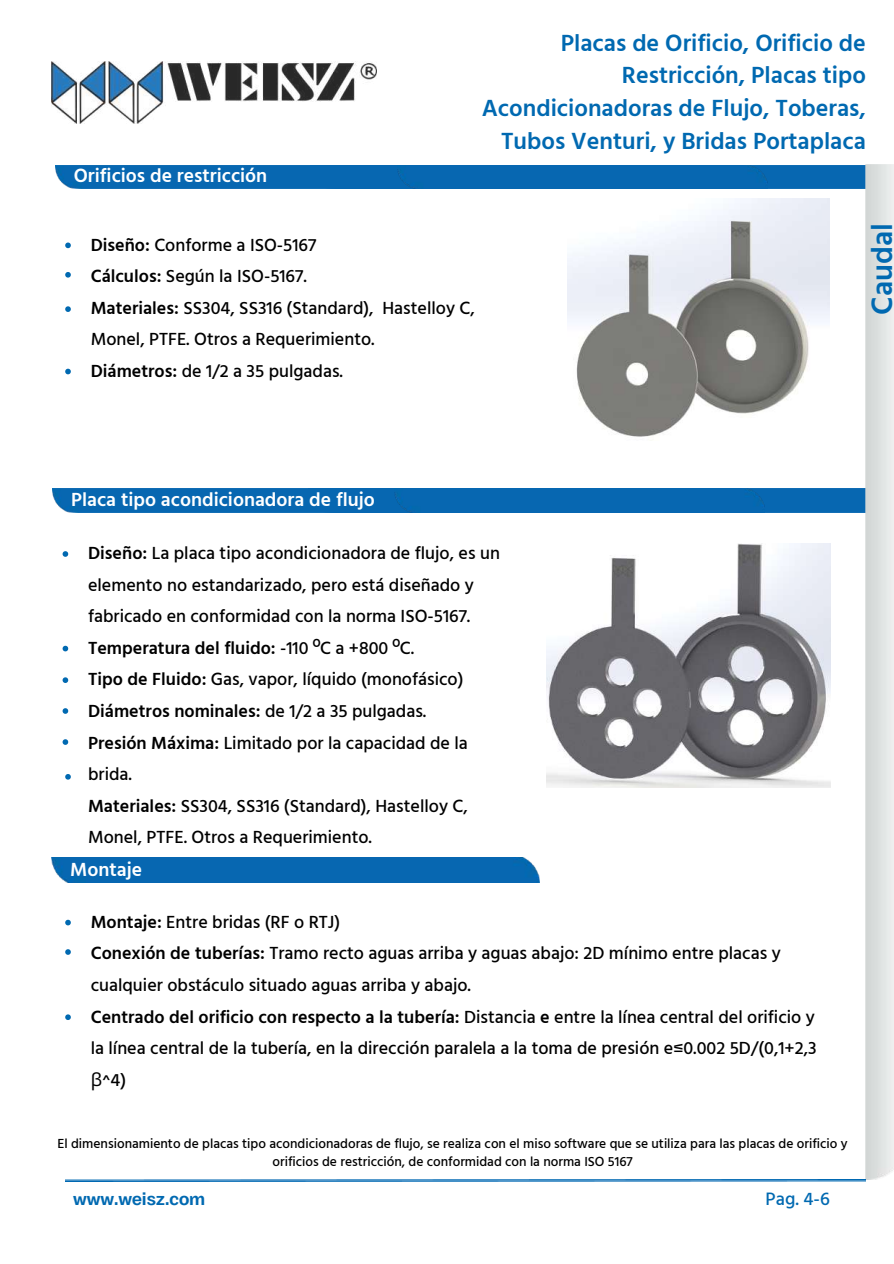
<style>
.page{position:relative;width:894px;height:1264px;background:#fff}
.page>*{position:absolute;margin:0;border:0;box-sizing:border-box;transform-origin:0 0}
.t1{font:600 30px "Hind Madurai";color:#0069b1}
.t2{font:600 24px/32.7px "Hind Madurai";color:#0069b1;text-align:right}
.t3{font:600 19.5px "Hind Madurai";color:#fff}
.t4{font:500 18.45px "Hind Madurai";color:#0069b1}
.t5{font:500 18px/31.5px "Hind Madurai";color:#000}
.t6{font:700 18px "Body Grotesque";color:#0069b1}
.t7{font:500 13.5px/18px "Hind Madurai";color:#000;text-align:center}
.s1{font-weight:600}
.s2{font-family:"Noto Sans";font-weight:400}
</style>
<div class="page">
<div style="left:764px;top:488px;width:101px;height:24px;background:#0767b1"></div>
<div style="left:53px;top:488px;width:342px;height:24px;background:#0767b1"></div>
<div style="left:395px;top:488px;width:369px;height:24px;background:#0767b1"></div>
<div style="left:767px;top:165px;width:98px;height:24px;background:#0767b1"></div>
<div style="left:55px;top:165px;width:342px;height:24px;background:#0767b1"></div>
<div style="left:397px;top:165px;width:370px;height:24px;background:#0767b1"></div>
<div style="left:865px;top:164px;width:28px;height:1015px;background:#dde1e0"></div>
<img style="left:66px;top:1179px;width:799px;height:2px">
<img style="left:51px;top:61px;width:326px;height:62px">
<img style="left:567px;top:198px;width:262px;height:239px">
<img style="left:546px;top:544px;width:284px;height:243px">
<svg style="left:65px;top:242px;width:6px;height:6px"></svg>
<svg style="left:65px;top:272px;width:6px;height:5px"></svg>
<svg style="left:65px;top:306px;width:6px;height:6px"></svg>
<svg style="left:65px;top:369px;width:6px;height:5px"></svg>
<svg style="left:63px;top:551px;width:5px;height:6px"></svg>
<svg style="left:63px;top:708px;width:5px;height:5px"></svg>
<svg style="left:63px;top:645px;width:5px;height:6px"></svg>
<svg style="left:63px;top:677px;width:5px;height:6px"></svg>
<svg style="left:65px;top:774px;width:6px;height:5px"></svg>
<svg style="left:65px;top:919px;width:6px;height:6px"></svg>
<svg style="left:65px;top:949px;width:6px;height:5px"></svg>
<svg style="left:65px;top:1014px;width:6px;height:6px"></svg>
<svg style="left:63px;top:739px;width:5px;height:6px"></svg>
<div style="left:51px;top:857px;width:488px;height:25px;background:#0767b1"></div>
<p class="t3" style="left:74px;top:162px;width:195px">Orificios de restricción</p>
<h2 class="t2" style="left:481px;top:27px;width:385px">Placas de Orificio, Orificio de<br>Restricción, Placas tipo<br>Acondicionadoras de Flujo, Toberas,<br>Tubos Venturi, y Bridas Portaplaca</h2>
<p class="t5" style="left:91px;top:230px;width:385px"><span class="s1">Diseño:</span> Conforme a ISO-5167<br><span class="s1">Cálculos:</span> Según la ISO-5167.<br><span class="s1">Materiales:</span> SS304, SS316 (Standard), Hastelloy C, Monel, PTFE. Otros a Requerimiento.<br><span class="s1">Diámetros:</span> de 1/2 a 35 pulgadas.</p>
<h1 class="t1" style="left:862px;top:314px;width:93px;rotate:-90deg">Caudal</h1>
<p class="t3" style="left:71px;top:486px;width:305px">Placa tipo acondicionadora de flujo</p>
<p class="t5" style="left:88px;top:538px;width:413px"><span class="s1">Diseño:</span> La placa tipo acondicionadora de flujo, es un elemento no estandarizado, pero está diseñado y fabricado en conformidad con la norma ISO-5167.<br><span class="s1">Temperatura del fluido:</span> -110 ºC a +800 ºC.<br><span class="s1">Tipo de Fluido:</span> Gas, vapor, líquido (monofásico)<br><span class="s1">Diámetros nominales:</span> de 1/2 a 35 pulgadas.<br><span class="s1">Presión Máxima:</span> Limitado por la capacidad de la brida.<br><span class="s1">Materiales:</span> SS304, SS316 (Standard), Hastelloy C, Monel, PTFE. Otros a Requerimiento.</p>
<p class="t3" style="left:70px;top:856px;width:73px">Montaje</p>
<p class="t5" style="left:91px;top:906px;width:727px"><span class="s1">Montaje:</span> Entre bridas (RF o RTJ)<br><span class="s1">Conexión de tuberías:</span> Tramo recto aguas arriba y aguas abajo: 2D mínimo entre placas y cualquier obstáculo situado aguas arriba y abajo.<br><span class="s1">Centrado del orificio con respecto a la tubería:</span> Distancia <span class="s1">e</span> entre la línea central del orificio y la línea central de la tubería, en la dirección paralela a la toma de presión e≤0.002 5D/(0,1+2,3 <span class="s2">β</span>^4)</p>
<p class="t7" style="left:58px;top:1135px;width:791px">El dimensionamiento de placas tipo acondicionadoras de flujo, se realiza con el miso software que se utiliza para las placas de orificio y orificios de restricción, de conformidad con la norma ISO 5167</p>
<p class="t6" style="left:73px;top:1188px;width:134px">www.weisz.com</p>
<p class="t4" style="left:765px;top:1186px;width:66px">Pag. 4-6</p>
</div>
